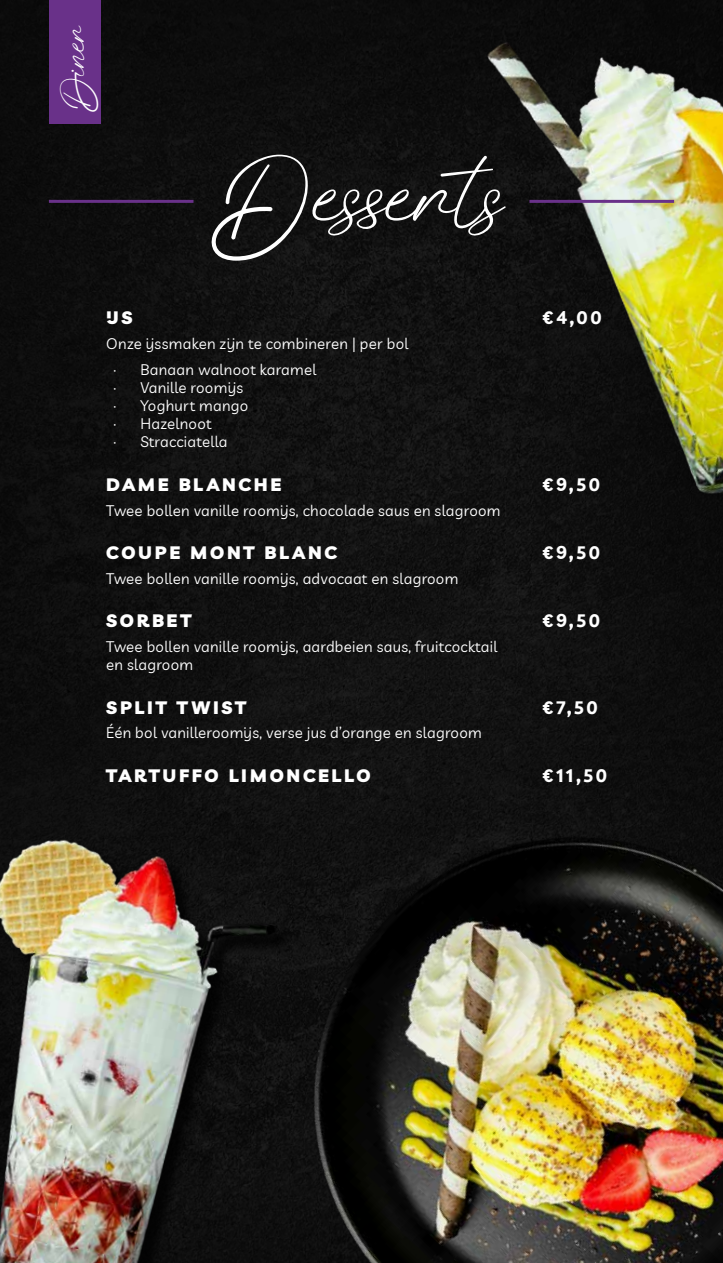
<style>
.page{position:relative;width:723px;height:1263px;background:#0f0f0f}
.page>*{position:absolute;margin:0;border:0;box-sizing:border-box;transform-origin:0 0}
.t1{font:66px "Stringline";color:#fff}
.t2{font:23.85px "Stringline";color:#fff}
.t3{font:900 18px "Livvic";letter-spacing:.15em;color:#fff}
.t4{font:700 18px "Livvic";letter-spacing:.15em;color:#fff}
.t5{font:15px/18px "Livvic";letter-spacing:.02em;color:#fff}
</style>
<div class="page">
<img style="left:298px;top:820px;width:425px;height:443px">
<img style="left:455px;top:1px;width:268px;height:566px">
<img style="left:0;top:778px;width:298px;height:485px">
<hr style="left:49px;top:200px;width:144px;height:3px;background:#693189">
<hr style="left:529px;top:200px;width:145px;height:3px;background:#693189">
<div style="left:49px;top:0;width:51px;height:124px;background:#693189"></div>
<h2 class="t2" style="left:63px;top:111px;width:90px;rotate:-90deg">Diner</h2>
<h1 class="t1" style="left:218px;top:162px;width:288px">Desserts</h1>
<p class="t3" style="left:106px;top:303px;width:28px">IJS</p>
<p class="t5" style="left:113px;top:329px;width:297px;line-height:26.5px;text-indent:-7px">Onze ijssmaken zijn te combineren | per bol · Banaan walnoot karamel</p>
<p class="t5" style="left:113px;top:378px;width:137px">· Vanille roomijs · Yoghurt mango · Hazelnoot<br>· Stracciatella</p>
<p class="t3" style="left:106px;top:470px;width:176px">DAME BLANCHE</p>
<p class="t5" style="left:106px;top:500px;width:396px">Twee bollen vanille roomijs, chocolade saus en slagroom</p>
<p class="t3" style="left:106px;top:538px;width:232px">COUPE MONT BLANC</p>
<p class="t5" style="left:106px;top:569px;width:354px">Twee bollen vanille roomijs, advocaat en slagroom</p>
<p class="t3" style="left:106px;top:606px;width:87px">SORBET</p>
<p class="t5" style="left:106px;top:637px;width:393px">Twee bollen vanille roomijs, aardbeien saus, fruitcocktail en slagroom</p>
<p class="t3" style="left:106px;top:693px;width:141px">SPLIT TWIST</p>
<p class="t5" style="left:106px;top:723px;width:377px">Één bol vanilleroomijs, verse jus d’orange en slagroom</p>
<p class="t4" style="left:543px;top:304px;width:60px">€4,00</p>
<p class="t4" style="left:543px;top:470px;width:59px">€9,50</p>
<p class="t4" style="left:543px;top:539px;width:59px">€9,50</p>
<p class="t4" style="left:543px;top:607px;width:59px">€9,50</p>
<p class="t4" style="left:543px;top:693px;width:56px">€7,50</p>
<p class="t3" style="left:106px;top:761px;width:266px">TARTUFFO LIMONCELLO</p>
<p class="t4" style="left:543px;top:761px;width:66px">€11,50</p>
</div>
